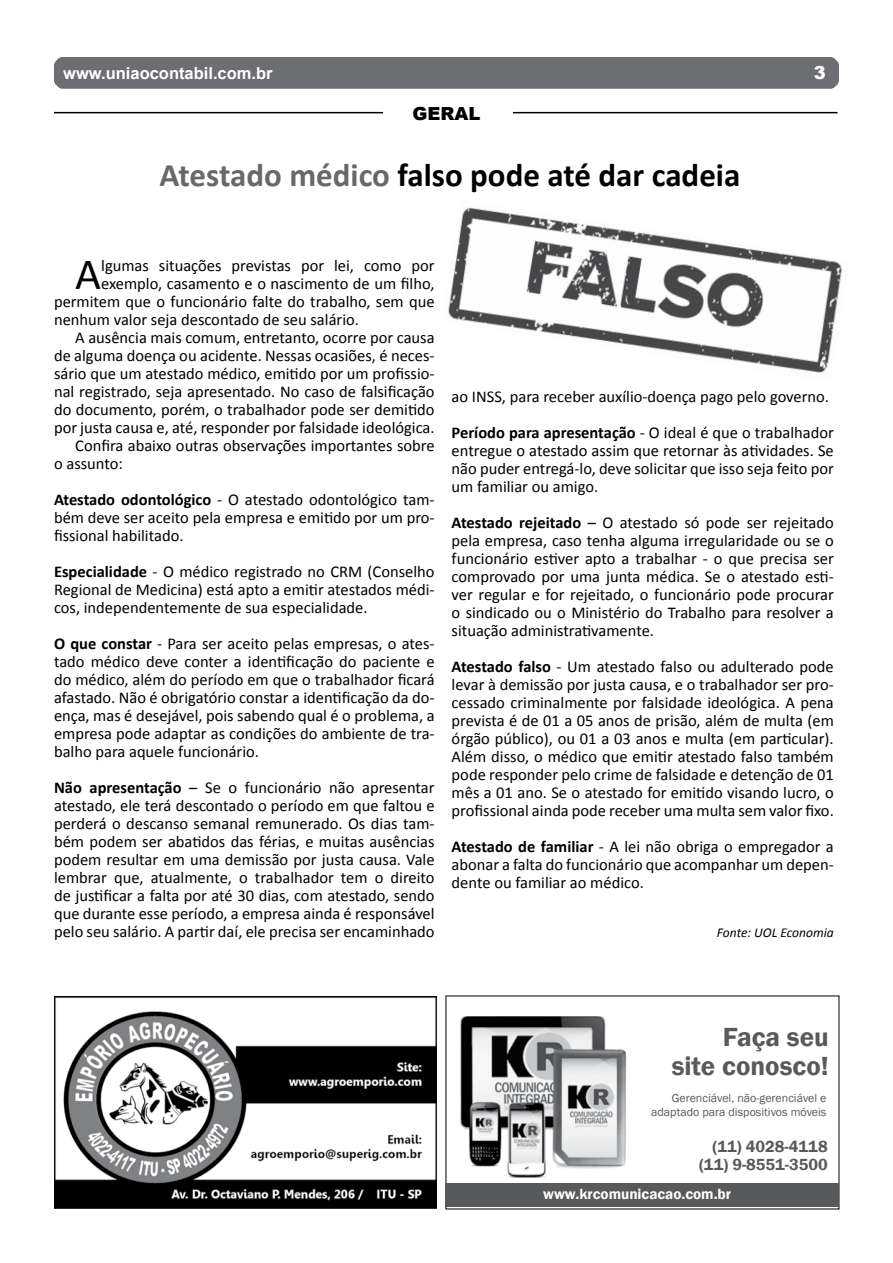
<style>
.page{position:relative;width:893px;height:1263px;background:#fff}
.page>*{position:absolute;margin:0;border:0;box-sizing:border-box;transform-origin:0 0}
.t1{font:44.85px "Calibri";color:#000}
.t2{font:700 33px "Calibri";color:#000}
.t3{font:600 27px/28.5px "Franklin Gothic";color:#58595b;text-align:right}
.t4{font:900 18px "Arial";color:#000}
.t5{font:900 18px "Arial";color:#fff}
.t6{font:16.5px/18px "Calibri";color:#000;text-align:justify}
.t7{font:600 16.5px/18px "Franklin Gothic";color:#58595b;text-align:right}
.t8{font:700 16.5px "Arial";color:#fff}
.t9{font:600 15.15px "Franklin Gothic";color:#fff}
.t10{font:italic 13.5px "Calibri";color:#000}
.t11{font:12px/13.5px "Franklin Gothic";color:#58595b;text-align:right}
.s1{color:#66696b}
.s2{font-weight:700}
</style>
<div class="page">
<div style="left:54px;top:57px;width:785px;height:32px;background:#6d6e71"></div>
<hr style="left:54px;top:112px;width:783px;height:1px;background:#000">
<div style="left:383px;top:100px;width:129px;height:29px;background:#fff"></div>
<img style="left:460px;top:1016px;width:167px;height:161px">
<div style="left:446px;top:1184px;width:393px;height:23px;background:#58595b"></div>
<img style="left:54px;top:996px;width:383px;height:213px">
<img style="left:448px;top:207px;width:394px;height:166px">
<p class="t8" style="left:63px;top:62px;width:211px">www.uniaocontabil.com.br</p>
<p class="t5" style="left:814px;top:59px;width:14px">3</p>
<p class="t4" style="left:412px;top:100px;width:70px">GERAL</p>
<h2 class="t2" style="left:160px;top:154px;width:582px"><span class="s1">Atestado médico</span> falso pode até dar cadeia</h2>
<h1 class="t1" style="left:75px;top:245px;width:27px">A</h1>
<p class="t6" style="left:101px;top:256px;width:335px">lgumas situações previstas por lei, como por</p>
<p class="t6" style="left:101px;top:274px;width:335px">exemplo, casamento e o nascimento de um filho,</p>
<p class="t6" style="left:54px;top:292px;width:382px">permitem que o funcionário falte do trabalho, sem que</p>
<p class="t6" style="left:54px;top:310px;width:306px">nenhum valor seja descontado de seu salário.</p>
<p class="t6" style="left:75px;top:328px;width:361px">A ausência mais comum, entretanto, ocorre por causa</p>
<p class="t6" style="left:54px;top:346px;width:382px">de alguma doença ou acidente. Nessas ocasiões, é neces-</p>
<p class="t6" style="left:54px;top:364px;width:382px">sário que um atestado médico, emitido por um profissio-</p>
<p class="t6" style="left:54px;top:382px;width:382px">nal registrado, seja apresentado. No caso de falsificação</p>
<p class="t6" style="left:54px;top:400px;width:382px">do documento, porém, o trabalhador pode ser demitido</p>
<p class="t6" style="left:54px;top:418px;width:382px">por justa causa e, até, responder por falsidade ideológica.</p>
<p class="t6" style="left:75px;top:436px;width:361px">Confira abaixo outras observações importantes sobre</p>
<p class="t6" style="left:54px;top:454px;width:70px">o assunto:</p>
<p class="t6" style="left:54px;top:490px;width:382px"><span class="s2">Atestado odontológico</span> - O atestado odontológico tam&shy;bém deve ser aceito pela empresa e emitido por um pro&shy;fissional habilitado.</p>
<p class="t6" style="left:54px;top:562px;width:382px"><span class="s2">Especialidade</span> - O médico registrado no CRM (Conselho Regional de Medicina) está apto a emitir atestados médi&shy;cos, independentemente de sua especialidade.</p>
<p class="t6" style="left:54px;top:634px;width:382px"><span class="s2">O que constar</span> - Para ser aceito pelas empresas, o ates&shy;tado médico deve conter a identificação do paciente e do médico, além do período em que o trabalhador ficará afastado. Não é obrigatório constar a identificação da do&shy;ença, mas é desejável, pois sabendo qual é o problema, a empresa pode adaptar as condições do ambiente de tra&shy;balho para aquele funcionário.</p>
<p class="t6" style="left:54px;top:778px;width:382px"><span class="s2">Não apresentação</span> – Se o funcionário não apresentar atestado, ele terá descontado o período em que faltou e perderá o descanso semanal remunerado. Os dias tam&shy;bém podem ser abatidos das férias, e muitas ausências podem resultar em uma demissão por justa causa. Vale lembrar que, atualmente, o trabalhador tem o direito de justificar a falta por até 30 dias, com atestado, sendo que durante esse período, a empresa ainda é responsável pelo seu salário. A partir daí, ele precisa ser encaminhado</p>
<p class="t6" style="left:452px;top:379px;width:384px;line-height:36px">ao INSS, para receber auxílio-doença pago pelo governo.<br><span class="s2">Período para apresentação</span> - O ideal é que o trabalhador</p>
<p class="t6" style="left:452px;top:442px;width:384px">entregue o atestado assim que retornar às atividades. Se não puder entregá-lo, deve solicitar que isso seja feito por um familiar ou amigo.</p>
<p class="t6" style="left:452px;top:514px;width:384px"><span class="s2">Atestado rejeitado</span> – O atestado só pode ser rejeitado pela empresa, caso tenha alguma irregularidade ou se o funcionário estiver apto a trabalhar - o que precisa ser comprovado por uma junta médica. Se o atestado esti&shy;ver regular e for rejeitado, o funcionário pode procurar o sindicado ou o Ministério do Trabalho para resolver a situação administrativamente.</p>
<p class="t6" style="left:452px;top:658px;width:384px"><span class="s2">Atestado falso</span> - Um atestado falso ou adulterado pode levar à demissão por justa causa, e o trabalhador ser pro&shy;cessado criminalmente por falsidade ideológica. A pena prevista é de 01 a 05 anos de prisão, além de multa (em órgão público), ou 01 a 03 anos e multa (em particular).<br>Além disso, o médico que emitir atestado falso também pode responder pelo crime de falsidade e detenção de 01 mês a 01 ano. Se o atestado for emitido visando lucro, o profissional ainda pode receber uma multa sem valor fixo.</p>
<p class="t6" style="left:452px;top:838px;width:384px"><span class="s2">Atestado de familiar</span> - A lei não obriga o empregador a abonar a falta do funcionário que acompanhar um depen&shy;dente ou familiar ao médico.</p>
<p class="t10" style="left:717px;top:923px;width:118px">Fonte: UOL Economia</p>
<h3 class="t3" style="left:672px;top:1023px;width:159px">Faça seu<br>site conosco!</h3>
<p class="t11" style="left:651px;top:1091px;width:177px">Gerenciável, não-gerenciável e adaptado para dispositivos móveis</p>
<p class="t7" style="left:699px;top:1137px;width:130px">(11) 4028-4118 (11) 9-8551-3500</p>
<p class="t9" style="left:543px;top:1184px;width:189px">www.krcomunicacao.com.br</p>
</div>
